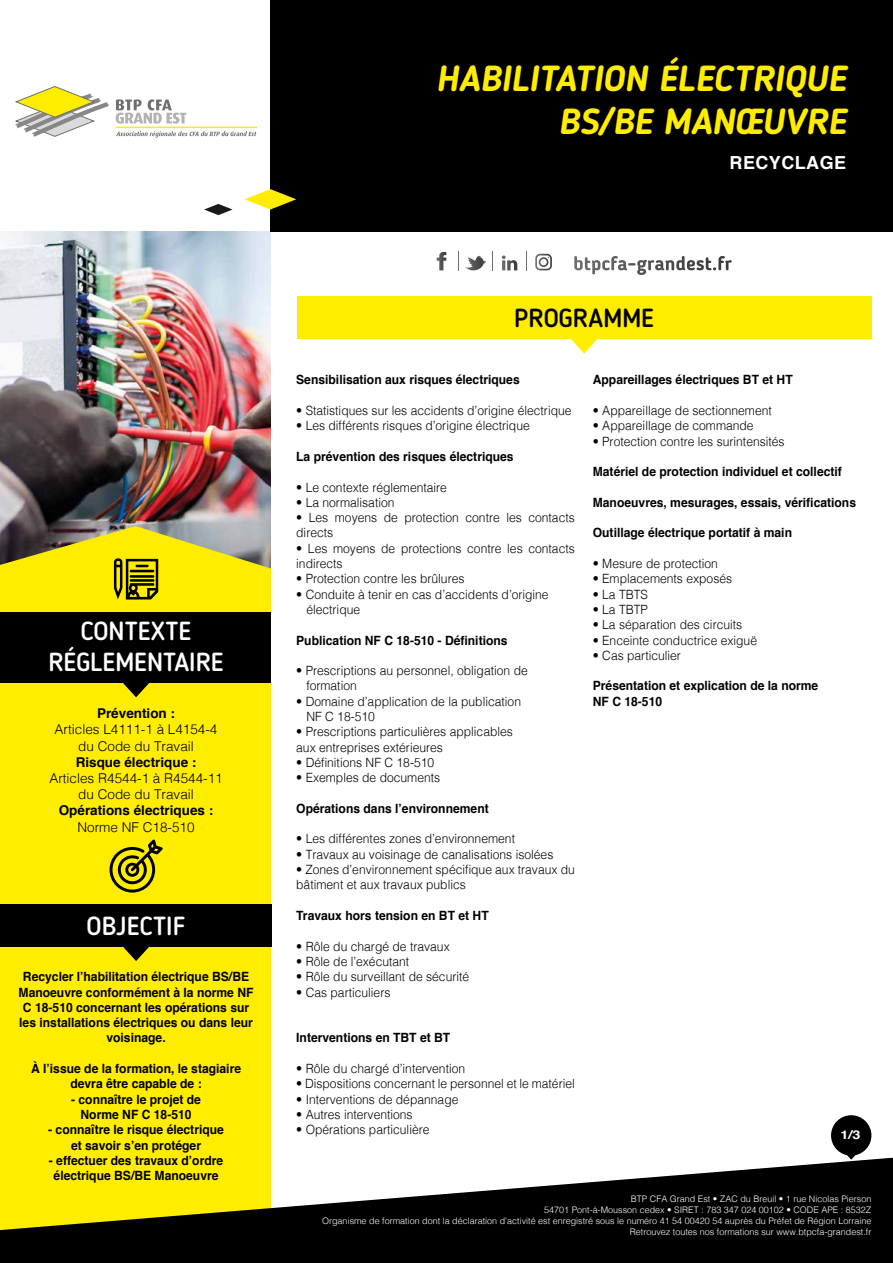
<style>
.page{position:relative;width:893px;height:1263px;background:#fff}
.page>*{position:absolute;margin:0;border:0;box-sizing:border-box;transform-origin:0 0}
.t1{font:italic 700 36px/43.2px "Blogger Sans";color:#ffed00;text-align:right}
.t2{font:500 25.95px/31.2px "Blogger Sans";color:#fff;text-align:center}
.t3{font:500 25.95px "Blogger Sans";color:#000}
.t4{font:700 18px "Helvetica";letter-spacing:.025em;color:#fff}
.t5{font:300 13.5px/16.2px "Helvetica";color:#000;text-align:center}
.t6{font:700 13.5px "Helvetica";color:#000}
.t7{font:300 12.75px/15.3px "Helvetica";color:#000;scale:.95 1}
.t8{font:700 12.75px/15.3px "Helvetica";color:#000;text-align:center;scale:.95 1}
.t9{font:700 12px "Helvetica";color:#fff;scale:1.2 1}
.t10{font:300 9px/10.8px "Helvetica";color:#fff;text-align:right}
</style>
<div class="page">
<img style="left:0;top:232px;width:271px;height:294px">
<div style="left:0;top:526px;width:271px;height:632px;background:#ffed00"></div>
<div style="left:271px;top:0;width:622px;height:232px;background:#000"></div>
<svg style="left:0;top:1158px;width:893px;height:105px;fill:#000"></svg>
<svg style="left:15px;top:86px;width:94px;height:51px"></svg>
<svg style="left:116px;top:131px;width:140px;height:7px"></svg>
<hr style="left:116px;top:127px;width:141px;height:1px;background:#ffed00">
<svg style="left:116px;top:99px;width:70px;height:25px"></svg>
<svg style="left:204px;top:204px;width:29px;height:11px"></svg>
<svg style="left:245px;top:189px;width:51px;height:21px"></svg>
<svg style="left:437px;top:252px;width:9px;height:18px"></svg>
<svg style="left:465px;top:256px;width:21px;height:14px"></svg>
<svg style="left:535px;top:254px;width:17px;height:16px"></svg>
<svg style="left:502px;top:255px;width:15px;height:15px"></svg>
<svg style="left:458px;top:252px;width:1px;height:18px"></svg>
<svg style="left:492px;top:252px;width:1px;height:18px"></svg>
<svg style="left:526px;top:252px;width:1px;height:18px"></svg>
<svg style="left:574px;top:256px;width:151px;height:14px"></svg>
<div style="left:0;top:612px;width:271px;height:71px;background:#000"></div>
<div style="left:0;top:904px;width:271px;height:42px;background:#000"></div>
<svg style="left:831px;top:1115px;width:40px;height:45px"></svg>
<svg style="left:107px;top:839px;width:56px;height:53px"></svg>
<svg style="left:114px;top:558px;width:47px;height:44px"></svg>
<svg style="left:123px;top:683px;width:26px;height:14px"></svg>
<svg style="left:123px;top:946px;width:26px;height:15px"></svg>
<div style="left:297px;top:296px;width:574px;height:43px;background:#ffed00"></div>
<svg style="left:571px;top:339px;width:27px;height:15px"></svg>
<h1 class="t1" style="left:436px;top:56px;width:411px">HABILITATION ÉLECTRIQUE<br>BS/BE MANŒUVRE</h1>
<h3 class="t4" style="left:729px;top:148px;width:118px">RECYCLAGE</h3>
<h2 class="t2" style="left:49px;top:615px;width:177px">CONTEXTE<br>RÉGLEMENTAIRE</h2>
<p class="t6" style="left:97px;top:702px;width:80px">Prévention :</p>
<p class="t5" style="left:55px;top:720px;width:164px">Articles L4111-1 à L4154-4 du Code du Travail</p>
<p class="t6" style="left:76px;top:751px;width:122px">Risque électrique :</p>
<p class="t5" style="left:49px;top:769px;width:175px">Articles R4544-1 à R4544-11 du Code du Travail</p>
<p class="t6" style="left:59px;top:800px;width:156px">Opérations électriques :</p>
<p class="t5" style="left:78px;top:818px;width:119px">Norme NF C18-510</p>
<h2 class="t2" style="left:87px;top:911px;width:100px">OBJECTIF</h2>
<p class="t8" style="left:19px;top:969px;width:249px">Recycler l’habilitation électrique BS/BE Manoeuvre conformément à la norme NF C 18-510 concernant les opérations sur les installations électriques ou dans leur voisinage.</p>
<p class="t8" style="left:31px;top:1061px;width:223px">À l’issue de la formation, le stagiaire devra être capable de :</p>
<p class="t8" style="left:71px;top:1092px;width:138px">- connaître le projet de<br>Norme NF C 18-510</p>
<p class="t8" style="left:48px;top:1122px;width:186px">- connaître le risque électrique et savoir s’en protéger</p>
<p class="t8" style="left:49px;top:1153px;width:185px">- effectuer des travaux d’ordre électrique BS/BE Manoeuvre</p>
<h2 class="t3" style="left:514px;top:303px;width:141px">PROGRAMME</h2>
<p class="t8" style="left:296px;top:372px;width:237px">Sensibilisation aux risques électriques</p>
<p class="t7" style="left:296px;top:402px;width:291px">• Statistiques sur les accidents d’origine électrique</p>
<p class="t7" style="left:296px;top:417px;width:247px">• Les différents risques d’origine électrique</p>
<p class="t8" style="left:296px;top:449px;width:230px">La prévention des risques électriques</p>
<p class="t7" style="left:296px;top:478px;width:160px">• Le contexte réglementaire</p>
<p class="t7" style="left:296px;top:494px;width:105px">• La normalisation</p>
<p class="t7" style="left:296px;top:509px;width:295px">• Les moyens de protection contre les contacts directs</p>
<p class="t7" style="left:296px;top:540px;width:295px">• Les moyens de protections contre les contacts indirects</p>
<p class="t7" style="left:296px;top:570px;width:179px">• Protection contre les brûlures</p>
<p class="t7" style="left:306px;top:585px;width:257px;text-indent:-10px">• Conduite à tenir en cas d’accidents d’origine électrique</p>
<p class="t8" style="left:296px;top:632px;width:224px">Publication NF C 18-510 - Définitions</p>
<p class="t7" style="left:306px;top:662px;width:235px;text-indent:-10px">• Prescriptions au personnel, obligation de formation</p>
<p class="t7" style="left:306px;top:693px;width:228px;text-indent:-10px">• Domaine d’application de la publication<br>NF C 18-510</p>
<p class="t7" style="left:296px;top:723px;width:230px">• Prescriptions particulières applicables aux entreprises extérieures</p>
<p class="t7" style="left:296px;top:754px;width:147px">• Définitions NF C 18-510</p>
<p class="t7" style="left:296px;top:769px;width:153px">• Exemples de documents</p>
<p class="t8" style="left:296px;top:801px;width:204px">Opérations dans l’environnement</p>
<p class="t7" style="left:296px;top:830px;width:232px">• Les différentes zones d’environnement</p>
<p class="t7" style="left:296px;top:846px;width:272px">• Travaux au voisinage de canalisations isolées</p>
<p class="t7" style="left:296px;top:861px;width:295px">• Zones d’environnement spécifique aux travaux du bâtiment et aux travaux publics</p>
<p class="t8" style="left:296px;top:908px;width:204px">Travaux hors tension en BT et HT</p>
<p class="t7" style="left:296px;top:937px;width:163px">• Rôle du chargé de travaux</p>
<p class="t7" style="left:296px;top:953px;width:121px">• Rôle de l’exécutant</p>
<p class="t7" style="left:296px;top:968px;width:184px">• Rôle du surveillant de sécurité</p>
<p class="t7" style="left:296px;top:983px;width:101px">• Cas particuliers</p>
<p class="t8" style="left:296px;top:1030px;width:164px">Interventions en TBT et BT</p>
<p class="t7" style="left:296px;top:1060px;width:179px">• Rôle du chargé d’intervention</p>
<p class="t7" style="left:296px;top:1075px;width:295px">• Dispositions concernant le personnel et le matériel</p>
<p class="t7" style="left:296px;top:1090px;width:172px">• Interventions de dépannage</p>
<p class="t7" style="left:296px;top:1106px;width:124px">• Autres interventions</p>
<p class="t7" style="left:296px;top:1121px;width:142px">• Opérations particulière</p>
<p class="t8" style="left:593px;top:372px;width:212px">Appareillages électriques BT et HT</p>
<p class="t7" style="left:593px;top:402px;width:190px">• Appareillage de sectionnement</p>
<p class="t7" style="left:593px;top:417px;width:171px">• Appareillage de commande</p>
<p class="t7" style="left:593px;top:432px;width:203px">• Protection contre les surintensités</p>
<p class="t8" style="left:593px;top:464px;width:264px">Matériel de protection individuel et collectif</p>
<p class="t8" style="left:593px;top:495px;width:279px">Manoeuvres, mesurages, essais, vérifications</p>
<p class="t8" style="left:593px;top:525px;width:211px">Outillage électrique portatif à main</p>
<p class="t7" style="left:593px;top:555px;width:133px">• Mesure de protection</p>
<p class="t7" style="left:593px;top:570px;width:148px">• Emplacements exposés</p>
<p class="t7" style="left:593px;top:585px;width:60px">• La TBTS</p>
<p class="t7" style="left:593px;top:601px;width:60px">• La TBTP</p>
<p class="t7" style="left:593px;top:616px;width:159px">• La séparation des circuits</p>
<p class="t7" style="left:593px;top:631px;width:174px">• Enceinte conductrice exiguë</p>
<p class="t7" style="left:593px;top:647px;width:94px">• Cas particulier</p>
<p class="t8" style="left:593px;top:678px;width:239px;text-align:left">Présentation et explication de la norme<br>NF C 18-510</p>
<p class="t9" style="left:840px;top:1125px;width:18px">1/3</p>
<p class="t10" style="left:322px;top:1193px;width:551px">BTP CFA Grand Est • ZAC du Breuil • 1 rue Nicolas Pierson<br>54701 Pont-à-Mousson cedex • SIRET : 783 347 024 00102 • CODE APE : 8532Z<br>Organisme de formation dont la déclaration d’activité est enregistré sous le numéro 41 54 00420 54 auprès du Préfet de Région Lorraine Retrouvez toutes nos formations sur www.btpcfa-grandest.fr</p>
</div>
